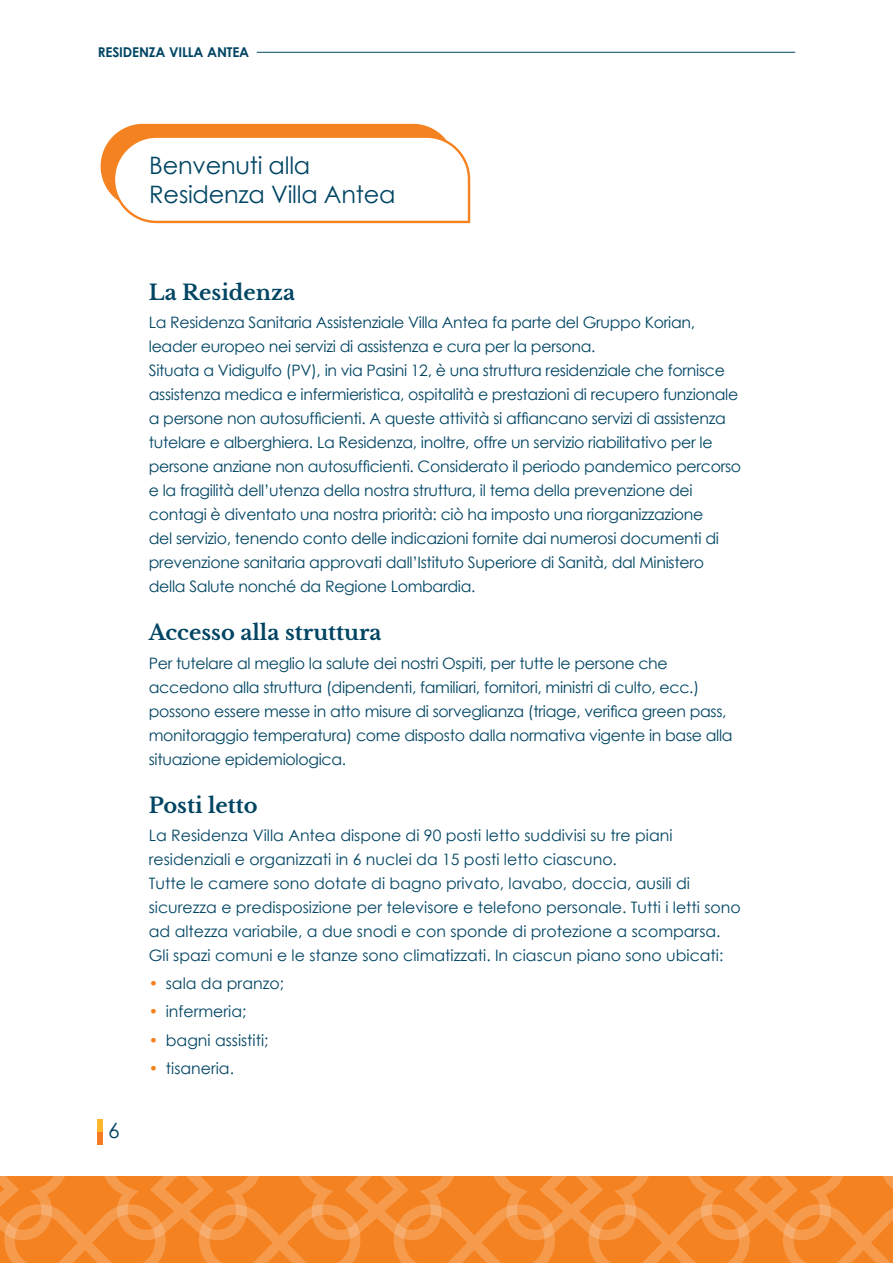
<style>
.page{position:relative;width:893px;height:1263px;background:#fff}
.page>*{position:absolute;margin:0;border:0;box-sizing:border-box;transform-origin:0 0}
.t1{font:24px/28.8px "Century Gothic";letter-spacing:-.01em;color:#004563}
.t2{font:700 21px "Libre Baskerville";color:#004563}
.t3{font:21px "Century Gothic";color:#004563}
.t4{font:15.75px/24px "Century Gothic";letter-spacing:-.02em;color:#004563}
.t5{font:15.75px/24px "Century Gothic";color:#004563}
.t6{font:700 13.5px "Century Gothic";letter-spacing:-.01em;color:#004563}
.s1{color:#f58220}
</style>
<div class="page">
<svg style="left:0;top:1176px;width:893px;height:87px;background:#f58b30"></svg>
<hr style="left:257px;top:52px;width:538px;height:1px;background:#004563">
<div style="left:98px;top:1132px;width:5px;height:12px;background:#f47b23"></div>
<div style="left:98px;top:1119px;width:5px;height:13px;background:#fdb728"></div>
<svg style="left:101px;top:124px;width:370px;height:100px"></svg>
<p class="t6" style="left:98px;top:42px;width:153px">RESIDENZA VILLA ANTEA</p>
<h1 class="t1" style="left:149px;top:150px;width:248px">Benvenuti alla<br>Residenza Villa Antea</h1>
<h2 class="t3" style="left:108px;top:1116px;width:13px">6</h2>
<h2 class="t2" style="left:149px;top:280px;width:148px">La Residenza</h2>
<p class="t4" style="left:149px;top:310px;width:594px">La Residenza Sanitaria Assistenziale Villa Antea fa parte del Gruppo Korian, leader europeo nei servizi di assistenza e cura per la persona.<br>Situata a Vidigulfo (PV), in via Pasini 12, è una struttura residenziale che fornisce assistenza medica e infermieristica, ospitalità e prestazioni di recupero funzionale a persone non autosufficienti. A queste attività si affiancano servizi di assistenza tutelare e alberghiera. La Residenza, inoltre, offre un servizio riabilitativo per le persone anziane non autosufficienti. Considerato il periodo pandemico percorso e la fragilità dell’utenza della nostra struttura, il tema della prevenzione dei contagi è diventato una nostra priorità: ciò ha imposto una riorganizzazione<br>del servizio, tenendo conto delle indicazioni fornite dai numerosi documenti di prevenzione sanitaria approvati dall’Istituto Superiore di Sanità, dal Ministero della Salute nonché da Regione Lombardia.</p>
<h2 class="t2" style="left:149px;top:620px;width:234px">Accesso alla struttura</h2>
<p class="t4" style="left:149px;top:651px;width:585px">Per tutelare al meglio la salute dei nostri Ospiti, per tutte le persone che accedono alla struttura (dipendenti, familiari, fornitori, ministri di culto, ecc.) possono essere messe in atto misure di sorveglianza (triage, verifica green pass, monitoraggio temperatura) come disposto dalla normativa vigente in base alla situazione epidemiologica.</p>
<h2 class="t2" style="left:149px;top:792px;width:111px">Posti letto</h2>
<p class="t5" style="left:149px;top:823px;width:593px">La Residenza Villa Antea dispone di 90 posti letto suddivisi su tre piani residenziali e organizzati in 6 nuclei da 15 posti letto ciascuno.<br>Tutte le camere sono dotate di bagno privato, lavabo, doccia, ausili di sicurezza e predisposizione per televisore e telefono personale. Tutti i letti sono ad altezza variabile, a due snodi e con sponde di protezione a scomparsa.<br>Gli spazi comuni e le stanze sono climatizzati. In ciascun piano sono ubicati:</p>
<p class="t5" style="left:149px;top:971px;width:137px"><span class="s1">•</span> sala da pranzo;</p>
<p class="t5" style="left:149px;top:999px;width:99px"><span class="s1">•</span> infermeria;</p>
<p class="t5" style="left:149px;top:1028px;width:121px"><span class="s1">•</span> bagni assistiti;</p>
<p class="t5" style="left:149px;top:1056px;width:87px"><span class="s1">•</span> tisaneria.</p>
</div>
